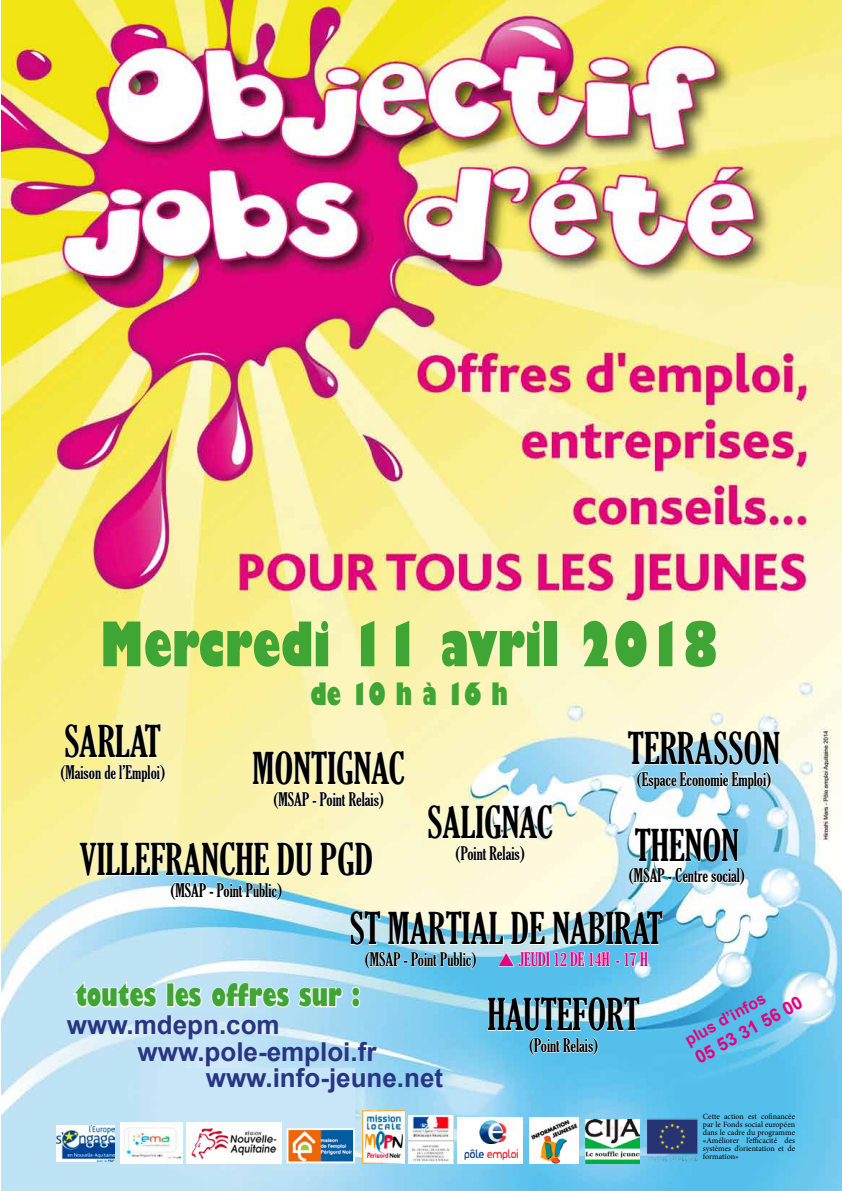
<style>
.page{position:relative;width:842px;height:1191px;background:#fff}
.page>*{position:absolute;margin:0;border:0;box-sizing:border-box;transform-origin:0 0}
.t1{font:800 condensed 60px "Gill Sans";color:#3fa535}
.t2{font:extra-condensed 42px "Gloucester";color:#000}
.t3{font:800 condensed 30px "Gill Sans";color:#3fa535}
.t4{font:700 26px/26.7px "Arial";color:#283583}
.t5{font:extra-condensed 18px "Gloucester";color:#000}
.t6{font:extra-condensed 18px "Gloucester";color:#e6007d}
.t7{font:700 18px "Arial";color:#e6007d}
.t8{font:700 16px "Arial";color:#e6007d}
.t9{font:8px/8px "Minion Pro";color:#000;text-align:justify}
</style>
<div class="page">
<img style="left:1px;top:0;width:841px;height:1191px">
<svg style="left:71px;top:980px;width:87px;height:29px"></svg>
<div style="left:166px;top:983px;width:9px;height:24px;border:2px solid #fff"></div>
<svg style="left:173px;top:985px;width:30px;height:23px"></svg>
<svg style="left:210px;top:981px;width:81px;height:27px"></svg>
<svg style="left:297px;top:986px;width:47px;height:23px"></svg>
<svg style="left:351px;top:985px;width:11px;height:24px"></svg>
<svg style="left:60px;top:723px;width:106px;height:60px;background:#faf3b2"></svg>
<svg style="left:627px;top:730px;width:154px;height:60px;background:#c5e6f0"></svg>
<svg style="left:252px;top:742px;width:153px;height:71px;background:#fbf6c5"></svg>
<svg style="left:428px;top:799px;width:125px;height:66px"></svg>
<img style="left:628px;top:827px;width:117px;height:63px">
<svg style="left:487px;top:997px;width:154px;height:61px;background:#8dd3f0"></svg>
<img style="left:363px;top:1110px;width:42px;height:53px">
<img style="left:530px;top:1118px;width:48px;height:45px">
<img style="left:458px;top:1117px;width:65px;height:46px">
<img style="left:585px;top:1119px;width:53px;height:44px">
<img style="left:409px;top:1115px;width:45px;height:48px">
<img style="left:638px;top:1118px;width:67px;height:45px">
<div style="left:158px;top:1068px;width:197px;height:92px;background:#c8e6f8"></div>
<img style="left:121px;top:1122px;width:61px;height:41px">
<img style="left:187px;top:1122px;width:94px;height:41px">
<img style="left:290px;top:1131px;width:62px;height:29px">
<div style="left:287px;top:1128px;width:68px;height:35px;border:2px solid #fff"></div>
<svg style="left:319px;top:836px;width:54px;height:40px;background:#fbf8d0"></svg>
<svg style="left:79px;top:841px;width:234px;height:63px"></svg>
<img style="left:56px;top:1125px;width:58px;height:36px">
<svg style="left:350px;top:902px;width:313px;height:72px;background:#b2e0eb"></svg>
<h1 class="t1" style="left:100px;top:606px;width:619px">Mercredi 11 avril 2018</h1>
<h3 class="t3" style="left:311px;top:675px;width:199px">de 10 h à 16 h</h3>
<h2 class="t2" style="left:65px;top:717px;width:98px">SARLAT</h2>
<p class="t5" style="left:60px;top:762px;width:106px">(Maison de l’Emploi)</p>
<h2 class="t2" style="left:253px;top:744px;width:154px">MONTIGNAC</h2>
<h2 class="t2" style="left:628px;top:724px;width:154px">TERRASSON</h2>
<p class="t5" style="left:637px;top:768px;width:136px">(Espace Economie Emploi)</p>
<p class="t5" style="left:273px;top:788px;width:112px">(MSAP - Point Relais)</p>
<h2 class="t2" style="left:428px;top:798px;width:127px">SALIGNAC</h2>
<p class="t5" style="left:456px;top:842px;width:71px">(Point Relais)</p>
<h2 class="t2" style="left:635px;top:821px;width:106px">THENON</h2>
<p class="t5" style="left:629px;top:865px;width:118px">(MSAP - Centre social)</p>
<h2 class="t2" style="left:79px;top:835px;width:35px">Villefranche</h2>
<h2 class="t2" style="left:277px;top:835px;width:96px">du PGD</h2>
<p class="t5" style="left:170px;top:879px;width:113px">(MSAP - Point Public)</p>
<h2 class="t2" style="left:350px;top:904px;width:77px">St Martial</h2>
<h2 class="t2" style="left:511px;top:904px;width:110px">de Nabirat</h2>
<p class="t5" style="left:365px;top:949px;width:113px">(MSAP - Point Public)</p>
<p class="t6" style="left:518px;top:949px;width:130px">jeudi 12 de 14h - 17 h</p>
<h3 class="t3" style="left:75px;top:976px;width:286px">toutes les offres sur :</h3>
<h3 class="t4" style="left:138px;top:1012px;width:240px;text-indent:-71px">www.mdepn.com www.pole-emploi.fr</h3>
<h3 class="t4" style="left:206px;top:1064px;width:239px">www.info-jeune.net</h3>
<h2 class="t2" style="left:487px;top:990px;width:154px">HAUTEFORT</h2>
<p class="t5" style="left:529px;top:1035px;width:71px">(Point Relais)</p>
<p class="t8" style="left:681px;top:1031px;width:91px;rotate:-29deg">plus d’infos</p>
<p class="t7" style="left:690px;top:1048px;width:122px;rotate:-29deg">05 53 31 56 00</p>
<p class="t9" style="left:703px;top:1112px;width:94px">Cette action est cofinancée par le Fonds social européen dans le cadre du programme «Améliorer l’efficacité des systèmes d’orientation et de formation»</p>
</div>
